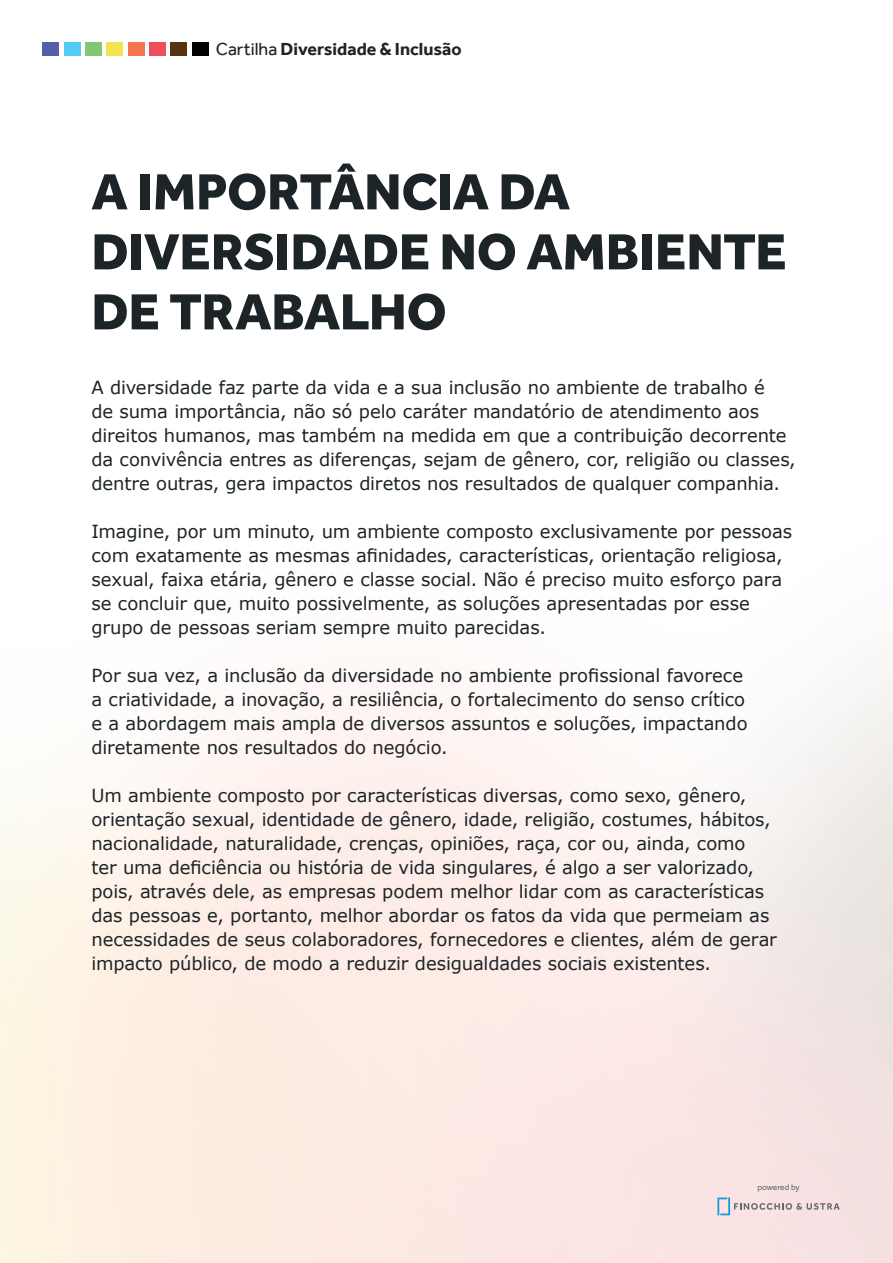
<style>
.page{position:relative;width:893px;height:1263px;background:#fff}
.page>*{position:absolute;margin:0;border:0;box-sizing:border-box;transform-origin:0 0}
.t1{font:800 52.5px/60px "Effra";color:#1d2427}
.t2{font:18px/24px "Verdana";letter-spacing:-.005em;color:#1d2427}
.t3{font:700 18px "Effra";color:#1d2427}
.t4{font:8.55px "Effra";letter-spacing:-.015em;color:#64696c}
.s1{font-weight:400}
</style>
<div class="page">
<img style="left:0;top:42px;width:893px;height:1221px">
<svg style="left:717px;top:1197px;width:123px;height:18px;background:#dccfd2"></svg>
<div style="left:43px;top:43px;width:16px;height:13px;background:#585faa"></div>
<div style="left:64px;top:43px;width:16px;height:13px;background:#53cbf5"></div>
<div style="left:85px;top:43px;width:17px;height:13px;background:#84c771"></div>
<div style="left:106px;top:43px;width:17px;height:13px;background:#f4e350"></div>
<div style="left:128px;top:43px;width:16px;height:13px;background:#f37650"></div>
<div style="left:149px;top:43px;width:17px;height:13px;background:#ef4c5d"></div>
<div style="left:170px;top:43px;width:17px;height:13px;background:#573310"></div>
<div style="left:192px;top:43px;width:16px;height:13px;background:#000001"></div>
<p class="t3" style="left:216px;top:38px;width:247px"><span class="s1">Cartilha</span> Diversidade &amp; Inclusão</p>
<h1 class="t1" style="left:91px;top:161px;width:696px">A IMPORTÂNCIA DA<br>DIVERSIDADE NO AMBIENTE<br>DE TRABALHO</h1>
<p class="t2" style="left:91px;top:375px;width:706px">A diversidade faz parte da vida e a sua inclusão no ambiente de trabalho é<br>de suma importância, não só pelo caráter mandatório de atendimento aos direitos humanos, mas também na medida em que a contribuição decorrente da convivência entres as diferenças, sejam de gênero, cor, religião ou classes, dentre outras, gera impactos diretos nos resultados de qualquer companhia.</p>
<p class="t2" style="left:91px;top:519px;width:702px">Imagine, por um minuto, um ambiente composto exclusivamente por pessoas com exatamente as mesmas afinidades, características, orientação religiosa, sexual, faixa etária, gênero e classe social. Não é preciso muito esforço para se concluir que, muito possivelmente, as soluções apresentadas por esse grupo de pessoas seriam sempre muito parecidas.</p>
<p class="t2" style="left:91px;top:663px;width:658px">Por sua vez, a inclusão da diversidade no ambiente profissional favorece a criatividade, a inovação, a resiliência, o fortalecimento do senso crítico e a abordagem mais ampla de diversos assuntos e soluções, impactando diretamente nos resultados do negócio.</p>
<p class="t2" style="left:91px;top:783px;width:687px">Um ambiente composto por características diversas, como sexo, gênero, orientação sexual, identidade de gênero, idade, religião, costumes, hábitos, nacionalidade, naturalidade, crenças, opiniões, raça, cor ou, ainda, como<br>ter uma deficiência ou história de vida singulares, é algo a ser valorizado, pois, através dele, as empresas podem melhor lidar com as características das pessoas e, portanto, melhor abordar os fatos da vida que permeiam as necessidades de seus colaboradores, fornecedores e clientes, além de gerar impacto público, de modo a reduzir desigualdades sociais existentes.</p>
<p class="t4" style="left:757px;top:1182px;width:44px">powered by</p>
</div>
